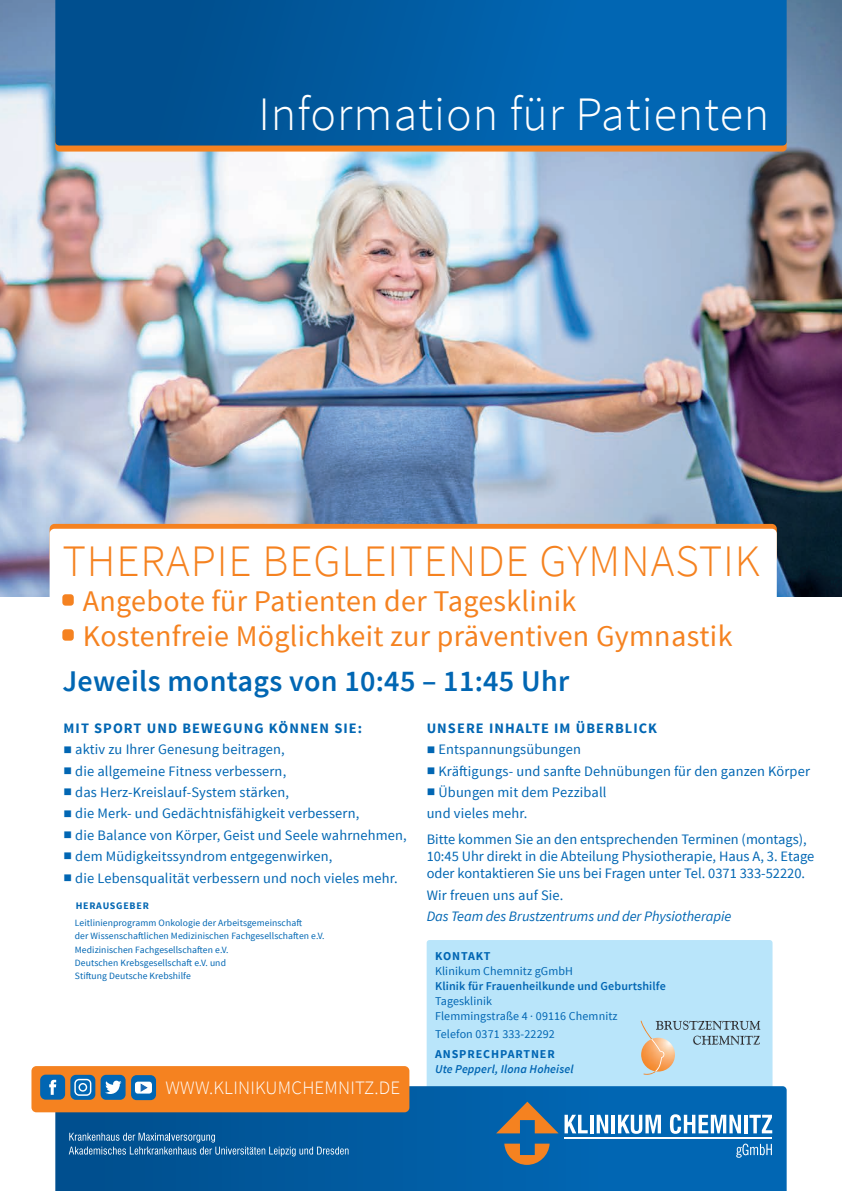
<style>
.page{position:relative;width:842px;height:1191px;background:#fff}
.page>*{position:absolute;margin:0;border:0;box-sizing:border-box;transform-origin:0 0}
.t1{font:300 48px "Source Sans Pro";letter-spacing:.02em;color:#fff}
.t2{font:300 45px "Source Sans Pro";letter-spacing:.02em;color:#f58220}
.t3{font:30px/35px "Source Sans Pro";letter-spacing:.01em;color:#f58220}
.t4{font:600 30px "Source Sans Pro";letter-spacing:.01em;color:#0166b3}
.t5{font:300 19px "Source Sans Pro";letter-spacing:.01em;color:#fff}
.t6{font:14.4px/17.3px "Source Sans Pro";letter-spacing:.01em;color:#0166b3}
.t7{font:700 14.4px "Source Sans Pro";letter-spacing:.075em;color:#0166b3}
.t8{font:italic 14.4px "Source Sans Pro";letter-spacing:-.005em;color:#0166b3}
.t9{font:12px/15px "Source Sans Pro";letter-spacing:.01em;color:#0166b3}
.t10{font:600 12px "Source Sans Pro";letter-spacing:.01em;color:#0166b3}
.t11{font:italic 600 12px "Source Sans Pro";letter-spacing:.01em;color:#0166b3}
.t12{font:700 12px "Source Sans Pro";letter-spacing:.075em;color:#0166b3}
.t13{font:700 10px "Source Sans Pro";letter-spacing:.075em;color:#0166b3}
.t14{font:9.6px/13.2px "Source Sans Pro";letter-spacing:.01em;color:#0166b3}
</style>
<div class="page">
<div style="left:427px;top:940px;width:345px;height:195px;background:#b9e5fa;border-radius:3px"></div>
<img style="left:0;top:0;width:842px;height:596px">
<svg style="left:50px;top:524px;width:727px;height:38px;background:#f5872a"></svg>
<div style="left:50px;top:529px;width:727px;height:138px;background:#fff;border-radius:5px"></div>
<div style="left:62px;top:594px;width:12px;height:11px;background:#f58220;border-radius:3px"></div>
<div style="left:62px;top:629px;width:12px;height:11px;background:#f58220;border-radius:3px"></div>
<svg style="left:55px;top:145px;width:732px;height:7px;background:#df8436"></svg>
<svg style="left:55px;top:0;width:732px;height:145px;background:#005ca3"></svg>
<svg style="left:55px;top:1086px;width:732px;height:105px;background:#0463ac"></svg>
<svg style="left:69px;top:1101px;width:703px;height:90px;background:#1667a6"></svg>
<div style="left:31px;top:1066px;width:378px;height:46px;background:#f58220;border-radius:5px"></div>
<div style="left:70px;top:1074px;width:25px;height:25px;background:#0166b3;border-radius:5px"></div>
<svg style="left:74px;top:1078px;width:17px;height:17px"></svg>
<div style="left:40px;top:1074px;width:25px;height:25px;background:#0166b3;border-radius:5px"></div>
<svg style="left:49px;top:1079px;width:7px;height:15px"></svg>
<div style="left:101px;top:1074px;width:25px;height:25px;background:#0166b3;border-radius:5px"></div>
<svg style="left:105px;top:1080px;width:16px;height:14px"></svg>
<div style="left:131px;top:1075px;width:25px;height:25px;background:#0166b3;border-radius:5px"></div>
<div style="left:135px;top:1081px;width:17px;height:12px;background:#fff;border-radius:3px"></div>
<svg style="left:141px;top:1083px;width:6px;height:8px"></svg>
<svg style="left:641px;top:1020px;width:119px;height:54px"></svg>
<h1 class="t1" style="left:258px;top:85px;width:512px">Information für Patienten</h1>
<h2 class="t2" style="left:62px;top:533px;width:699px">THERAPIE BEGLEITENDE GYMNASTIK</h2>
<h3 class="t3" style="left:83px;top:583px;width:651px">Angebote für Patienten der Tagesklinik<br>Kostenfreie Möglichkeit zur präventiven Gymnastik</h3>
<h3 class="t4" style="left:62px;top:662px;width:508px">Jeweils montags von 10:45 – 11:45 Uhr</h3>
<p class="t7" style="left:64px;top:719px;width:300px">MIT SPORT UND BEWEGUNG KÖNNEN SIE:</p>
<p class="t6" style="left:64px;top:741px;width:223px">■ aktiv zu Ihrer Genesung beitragen,</p>
<p class="t6" style="left:64px;top:762px;width:224px">■ die allgemeine Fitness verbessern,</p>
<p class="t6" style="left:64px;top:784px;width:227px">■ das Herz-Kreislauf-System stärken,</p>
<p class="t6" style="left:64px;top:805px;width:297px">■ die Merk- und Gedächtnisfähigkeit verbessern,</p>
<p class="t6" style="left:64px;top:826px;width:345px">■ die Balance von Körper, Geist und Seele wahrnehmen,</p>
<p class="t6" style="left:64px;top:848px;width:270px">■ dem Müdigkeitssyndrom entgegenwirken,</p>
<p class="t6" style="left:64px;top:869px;width:336px">■ die Lebensqualität verbessern und noch vieles mehr.</p>
<p class="t13" style="left:76px;top:899px;width:75px">HERAUSGEBER</p>
<p class="t14" style="left:75px;top:916px;width:251px">Leitlinienprogramm Onkologie der Arbeitsgemeinschaft<br>der Wissenschaftlichen Medizinischen Fachgesellschaften e.V.<br>Medizinischen Fachgesellschaften e.V.<br>Deutschen Krebsgesellschaft e.V. und<br>Stiftung Deutsche Krebshilfe</p>
<h3 class="t5" style="left:165px;top:1075px;width:236px">WWW.KLINIKUMCHEMNITZ.DE</h3>
<p class="t7" style="left:427px;top:719px;width:232px">UNSERE INHALTE IM ÜBERBLICK</p>
<p class="t6" style="left:427px;top:741px;width:156px">■ Entspannungsübungen</p>
<p class="t6" style="left:427px;top:762px;width:385px">■ Kräftigungs- und sanfte Dehnübungen für den ganzen Körper</p>
<p class="t6" style="left:427px;top:781px;width:181px;line-height:21.4px">■ Übungen mit dem Pezziball und vieles mehr.</p>
<p class="t6" style="left:427px;top:830px;width:389px">Bitte kommen Sie an den entsprechenden Terminen (montags),<br>10:45 Uhr direkt in die Abteilung Physiotherapie, Haus A, 3. Etage oder kontaktieren Sie uns bei Fragen unter Tel. 0371 333-52220.</p>
<p class="t6" style="left:427px;top:886px;width:138px">Wir freuen uns auf Sie.</p>
<p class="t8" style="left:427px;top:907px;width:306px">Das Team des Brustzentrums und der Physiotherapie</p>
<p class="t12" style="left:435px;top:948px;width:57px">KONTAKT</p>
<p class="t9" style="left:435px;top:963px;width:140px">Klinikum Chemnitz gGmbH</p>
<p class="t10" style="left:435px;top:978px;width:232px">Klinik für Frauenheilkunde und Geburtshilfe</p>
<p class="t9" style="left:435px;top:993px;width:184px">Tagesklinik<br>Flemmingstraße 4 · 09116 Chemnitz</p>
<p class="t9" style="left:435px;top:1026px;width:121px">Telefon 0371 333-22292</p>
<p class="t12" style="left:435px;top:1046px;width:121px">ANSPRECHPARTNER</p>
<p class="t11" style="left:435px;top:1061px;width:140px">Ute Pepperl, Ilona Hoheisel</p>
</div>
